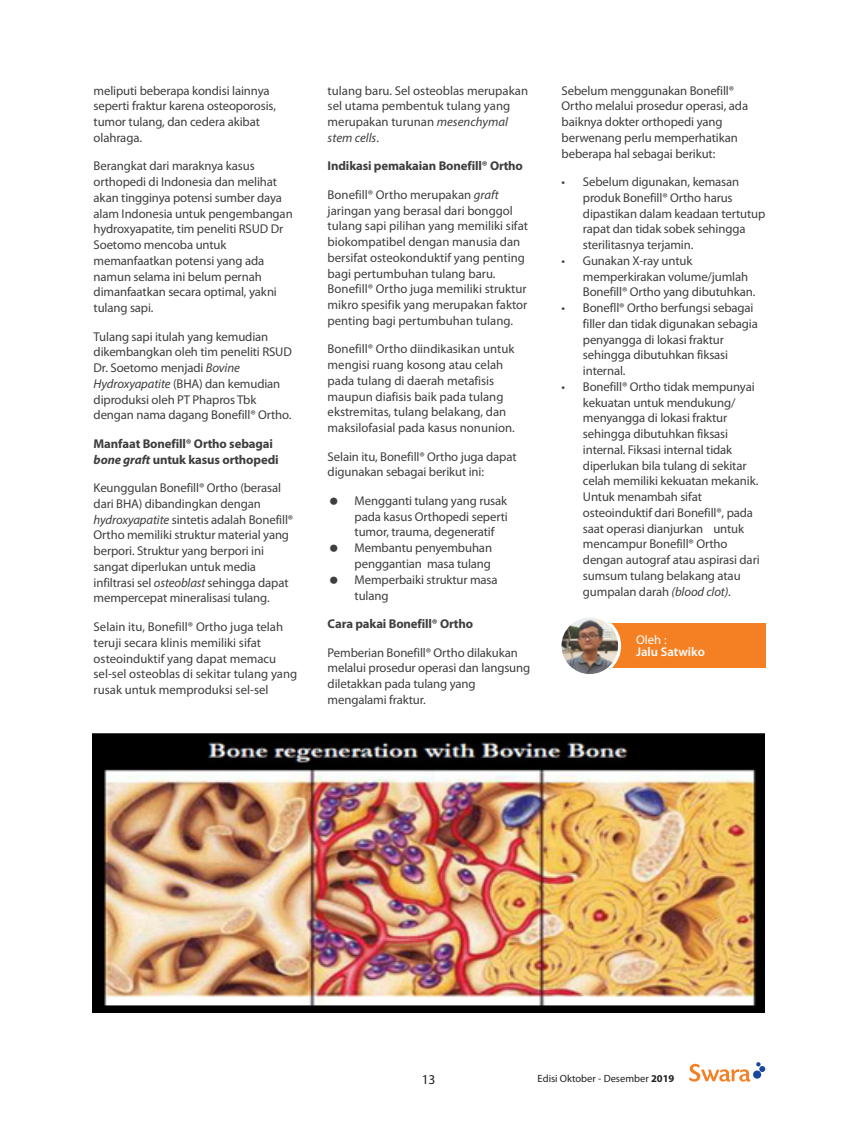
<style>
.page{position:relative;width:851px;height:1127px;background:#fff}
.page>*{position:absolute;margin:0;border:0;box-sizing:border-box;transform-origin:0 0}
.t1{font:13.5px "Myriad Pro";color:#231f20}
.t2{font:12.75px/15.8px "Myriad Pro";letter-spacing:-.01em;color:#3e3e3f}
.t3{font:700 12.75px/15.8px "Myriad Pro";letter-spacing:-.01em;color:#3e3e3f}
.BODYTEKS_normal{font:600 12.75px "Myriad Pro";color:#fff}
.BODYTEKS_normal-2{font:12.75px "Myriad Pro";color:#fff}
.t4{font:10.5px "Myriad Pro";color:#231f20}
.s1{font-style:italic}
.s2{font-weight:700}
</style>
<div class="page">
<img style="left:93px;top:733px;width:671px;height:279px">
<div style="left:577px;top:623px;width:188px;height:45px;background:#f58024"></div>
<img style="left:560px;top:616px;width:59px;height:59px;border-radius:30px">
<div style="left:558px;top:614px;width:63px;height:63px;border:3px solid #fff;border-radius:50%"></div>
<div style="left:753px;top:1070px;width:8px;height:8px;background:#1a489c;border-radius:50%"></div>
<svg style="left:756px;top:1062px;width:9px;height:10px"></svg>
<svg style="left:689px;top:1064px;width:61px;height:17px"></svg>
<p class="t2" style="left:94px;top:82px;width:184px">meliputi beberapa kondisi lainnya seperti fraktur karena osteoporosis, tumor tulang, dan cedera akibat olahraga.</p>
<p class="t2" style="left:94px;top:158px;width:201px">Berangkat dari maraknya kasus orthopedi di Indonesia dan melihat akan tingginya potensi sumber daya alam Indonesia untuk pengembangan hydroxyapatite, tim peneliti RSUD Dr<br>Soetomo mencoba untuk memanfaatkan potensi yang ada namun selama ini belum pernah dimanfaatkan secara optimal, yakni tulang sapi.</p>
<p class="t2" style="left:94px;top:328px;width:200px">Tulang sapi itulah yang kemudian dikembangkan oleh tim peneliti RSUD Dr. Soetomo menjadi <span class="s1">Bovine Hydroxyapatite</span> (BHA) dan kemudian diproduksi oleh PT Phapros Tbk dengan nama dagang Bonefill® Ortho.</p>
<p class="t3" style="left:94px;top:436px;width:186px">Manfaat Bonefill® Ortho sebagai <span class="s1">bone graft</span> untuk kasus orthopedi</p>
<p class="t2" style="left:94px;top:480px;width:201px">Keunggulan Bonefill® Ortho (berasal dari BHA) dibandingkan dengan <span class="s1">hydroxyapatite</span> sintetis adalah Bonefill® Ortho memiliki struktur material yang berpori. Struktur yang berpori ini sangat diperlukan untuk media infiltrasi sel <span class="s1">osteoblast</span> sehingga dapat mempercepat mineralisasi tulang.</p>
<p class="t2" style="left:94px;top:619px;width:205px">Selain itu, Bonefill® Ortho juga telah teruji secara klinis memiliki sifat osteoinduktif yang dapat memacu sel-sel osteoblas di sekitar tulang yang rusak untuk memproduksi sel-sel</p>
<p class="t2" style="left:327px;top:82px;width:202px">tulang baru. Sel osteoblas merupakan sel utama pembentuk tulang yang merupakan turunan <span class="s1">mesenchymal stem cells</span>.</p>
<p class="t3" style="left:327px;top:158px;width:197px">Indikasi pemakaian Bonefill® Ortho</p>
<p class="t2" style="left:327px;top:187px;width:202px">Bonefill® Ortho merupakan <span class="s1">graft </span>jaringan yang berasal dari bonggol tulang sapi pilihan yang memiliki sifat biokompatibel dengan manusia dan bersifat osteokonduktif yang penting bagi pertumbuhan tulang baru.<br>Bonefill® Ortho juga memiliki struktur mikro spesifik yang merupakan faktor penting bagi pertumbuhan tulang.</p>
<p class="t2" style="left:327px;top:341px;width:189px">Bonefill® Ortho diindikasikan untuk mengisi ruang kosong atau celah pada tulang di daerah metafisis maupun diafisis baik pada tulang ekstremitas, tulang belakang, dan maksilofasial pada kasus nonunion.</p>
<p class="t2" style="left:327px;top:448px;width:190px">Selain itu, Bonefill® Ortho juga dapat digunakan sebagai berikut ini:</p>
<p class="t2" style="left:354px;top:493px;width:155px;text-align:justify">Mengganti tulang yang rusak pada kasus Orthopedi seperti tumor, trauma, degeneratif</p>
<p class="t2" style="left:354px;top:540px;width:139px">Membantu penyembuhan penggantian masa tulang</p>
<p class="t2" style="left:354px;top:571px;width:144px">Memperbaiki struktur masa tulang</p>
<p class="t3" style="left:327px;top:616px;width:147px">Cara pakai Bonefill® Ortho</p>
<p class="t2" style="left:327px;top:644px;width:204px">Pemberian Bonefill® Ortho dilakukan melalui prosedur operasi dan langsung diletakkan pada tulang yang mengalami fraktur.</p>
<p class="t2" style="left:561px;top:82px;width:188px">Sebelum menggunakan Bonefill®<br>Ortho melalui prosedur operasi, ada baiknya dokter orthopedi yang berwenang perlu memperhatikan beberapa hal sebagai berikut:</p>
<p class="t2" style="left:583px;top:174px;width:184px;text-indent:-21px">• Sebelum digunakan, kemasan produk Bonefill® Ortho harus dipastikan dalam keadaan tertutup rapat dan tidak sobek sehingga sterilitasnya terjamin.</p>
<p class="t2" style="left:583px;top:253px;width:174px;text-indent:-21px">• Gunakan X-ray untuk memperkirakan volume/jumlah<br>Bonefill® Ortho yang dibutuhkan.</p>
<p class="t2" style="left:583px;top:300px;width:176px;text-indent:-21px">• Bonefll® Ortho berfungsi sebagai filler dan tidak digunakan sebagia penyangga di lokasi fraktur sehingga dibutuhkan fiksasi internal.</p>
<p class="t2" style="left:583px;top:379px;width:178px;text-indent:-21px">• Bonefill® Ortho tidak mempunyai kekuatan untuk mendukung/ menyangga di lokasi fraktur sehingga dibutuhkan fiksasi internal. Fiksasi internal tidak diperlukan bila tulang di sekitar celah memiliki kekuatan mekanik.<br>Untuk menambah sifat osteoinduktif dari Bonefill®, pada saat operasi dianjurkan untuk mencampur Bonefill® Ortho dengan autograf atau aspirasi dari sumsum tulang belakang atau gumpalan darah <span class="s1">(blood clot)</span>.</p>
<p class="BODYTEKS_normal-2" style="left:636px;top:631px;width:32px">Oleh :</p>
<p class="BODYTEKS_normal" style="left:636px;top:645px;width:70px">Jalu Satwiko</p>
<p class="t1" style="left:421px;top:1071px;width:15px">13</p>
<p class="t4" style="left:537px;top:1072px;width:138px">Edisi Oktober - Desember <span class="s2">2019</span></p>
</div>
